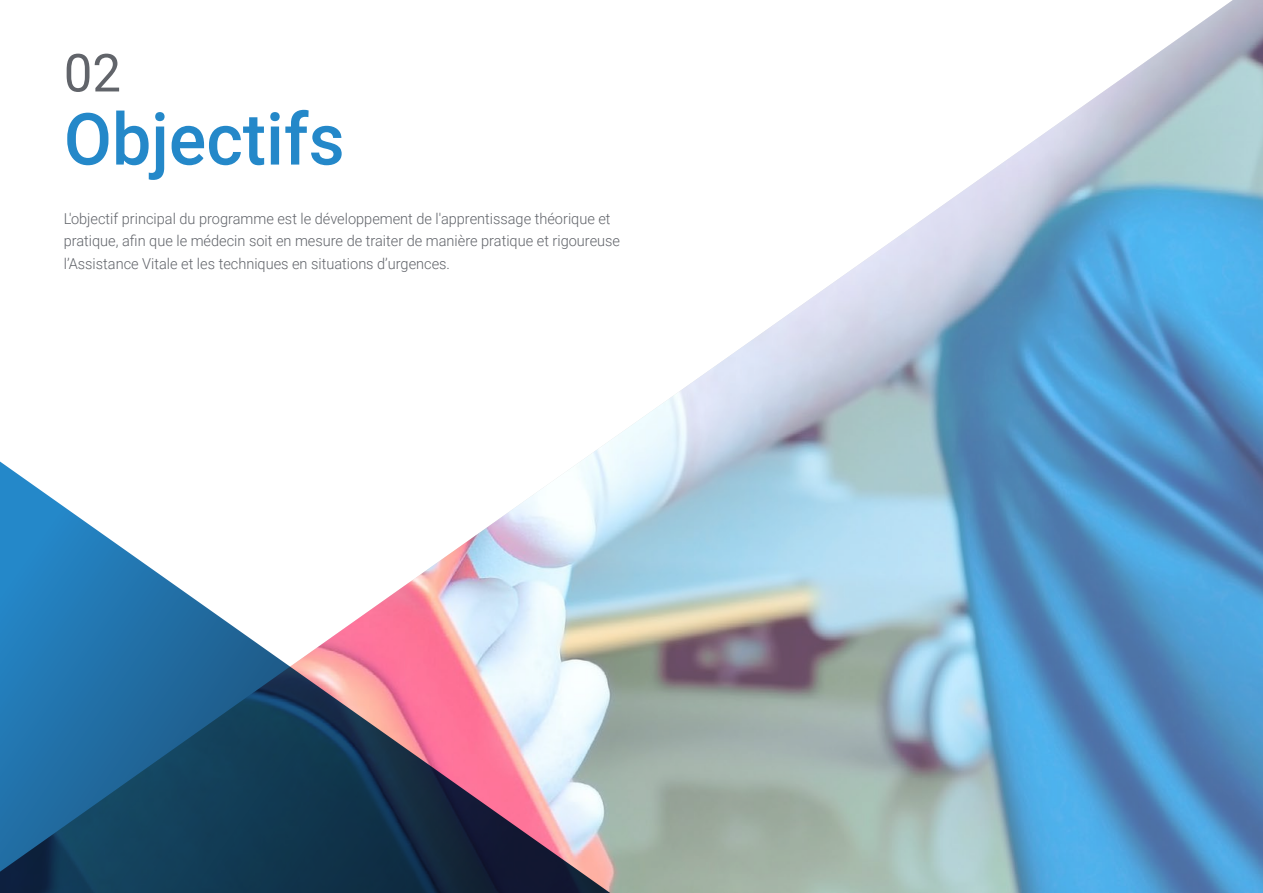
<style>
.page{position:relative;width:1263px;height:893px;background:#fff}
.page>*{position:absolute;margin:0;border:0;box-sizing:border-box;transform-origin:0 0}
.t1{font:500 72px "Roboto";color:#2488c9}
.t2{font:52.5px "Roboto";color:#61646a}
.t3{font:300 15px/22.5px "Roboto";color:#61646a}
</style>
<div class="page">
<img style="left:603px;top:0;width:660px;height:893px">
<svg style="left:0;top:446px;width:640px;height:447px"></svg>
<h2 class="t2" style="left:64px;top:36px;width:59px">02</h2>
<h1 class="t1" style="left:64px;top:89px;width:282px">Objectifs</h1>
<p class="t3" style="left:64px;top:207px;width:558px">L'objectif principal du programme est le développement de l'apprentissage théorique et pratique, afin que le médecin soit en mesure de traiter de manière pratique et rigoureuse l’Assistance Vitale et les techniques en situations d’urgences.</p>
</div>
